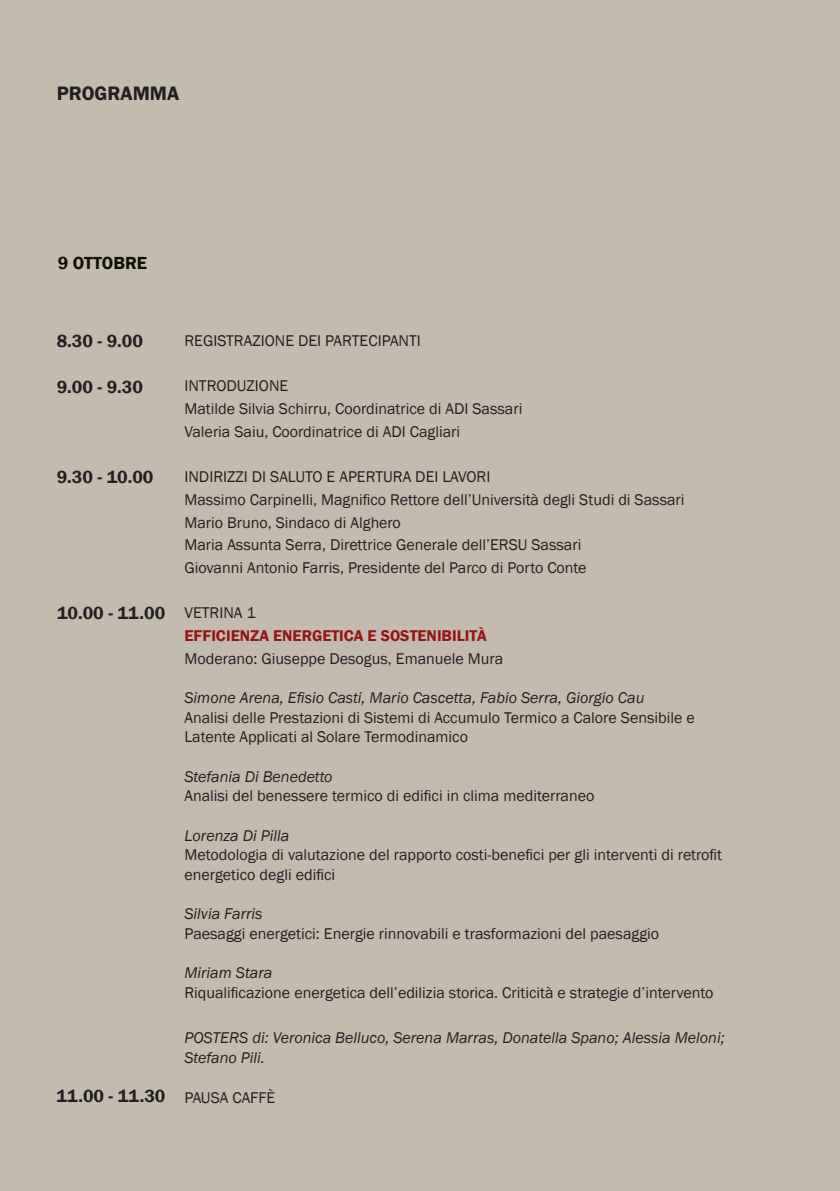
<style>
.page{position:relative;width:840px;height:1191px;background:#fff}
.page>*{position:absolute;margin:0;border:0;box-sizing:border-box;transform-origin:0 0}
.t1{font:600 20px "Franklin Gothic";color:#231f20}
.t2{font:600 18px "Franklin Gothic";color:#231f20}
.t3{font:600 18px "Franklin Gothic";color:#121006}
.t4{font:16px/22.6px "Franklin Gothic";color:#231f20}
.t5{font:italic 16px/20px "Franklin Gothic";color:#231f20}
.t6{font:600 16px "Franklin Gothic";color:#941413}
</style>
<div class="page">
<p class="t1" style="left:57px;top:81px;width:124px">PROGRAMMA</p>
<p class="t3" style="left:58px;top:252px;width:91px">9 OTTOBRE</p>
<p class="t2" style="left:57px;top:330px;width:88px">8.30 - 9.00</p>
<p class="t2" style="left:57px;top:375px;width:88px">9.00 - 9.30</p>
<p class="t2" style="left:57px;top:466px;width:98px">9.30 - 10.00</p>
<p class="t2" style="left:57px;top:601px;width:110px">10.00 - 11.00</p>
<p class="t2" style="left:56px;top:1085px;width:110px">11.00 - 11.30</p>
<p class="t4" style="left:184px;top:330px;width:238px">REGISTRAZIONE DEI PARTECIPANTI</p>
<p class="t4" style="left:184px;top:375px;width:339px">INTRODUZIONE<br>Matilde Silvia Schirru, Coordinatrice di ADI Sassari<br>Valeria Saiu, Coordinatrice di ADI Cagliari</p>
<p class="t4" style="left:184px;top:466px;width:501px">INDIRIZZI DI SALUTO E APERTURA DEI LAVORI<br>Massimo Carpinelli, Magnifico Rettore dell’Università degli Studi di Sassari Mario Bruno, Sindaco di Alghero<br>Maria Assunta Serra, Direttrice Generale dell’ERSU Sassari<br>Giovanni Antonio Farris, Presidente del Parco di Porto Conte</p>
<p class="t4" style="left:184px;top:602px;width:73px">VETRINA 1</p>
<p class="t6" style="left:184px;top:625px;width:304px">EFFICIENZA ENERGETICA E SOSTENIBILITÀ</p>
<p class="t4" style="left:184px;top:647px;width:320px">Moderano: Giuseppe Desogus, Emanuele Mura</p>
<p class="t5" style="left:184px;top:688px;width:461px">Simone Arena, Efisio Casti, Mario Cascetta, Fabio Serra, Giorgio Cau</p>
<p class="t4" style="left:184px;top:708px;width:511px;line-height:19.6px">Analisi delle Prestazioni di Sistemi di Accumulo Termico a Calore Sensibile e<br>Latente Applicati al Solare Termodinamico</p>
<p class="t5" style="left:184px;top:766px;width:150px">Stefania Di Benedetto</p>
<p class="t4" style="left:184px;top:785px;width:411px">Analisi del benessere termico di edifici in clima mediterraneo</p>
<p class="t5" style="left:184px;top:825px;width:106px">Lorenza Di Pilla</p>
<p class="t4" style="left:184px;top:845px;width:539px;line-height:19.6px">Metodologia di valutazione del rapporto costi-benefici per gli interventi di retrofit energetico degli edifici</p>
<p class="t5" style="left:184px;top:904px;width:80px">Silvia Farris</p>
<p class="t4" style="left:184px;top:922px;width:476px">Paesaggi energetici: Energie rinnovabili e trasformazioni del paesaggio</p>
<p class="t5" style="left:184px;top:963px;width:89px">Miriam Stara</p>
<p class="t4" style="left:184px;top:981px;width:530px">Riqualificazione energetica dell’edilizia storica. Criticità e strategie d’intervento</p>
<p class="t5" style="left:184px;top:1028px;width:541px">POSTERS di: Veronica Belluco, Serena Marras, Donatella Spano; Alessia Meloni;<br>Stefano Pili.</p>
<p class="t4" style="left:184px;top:1086px;width:92px">PAUSA CAFFÈ</p>
</div>
